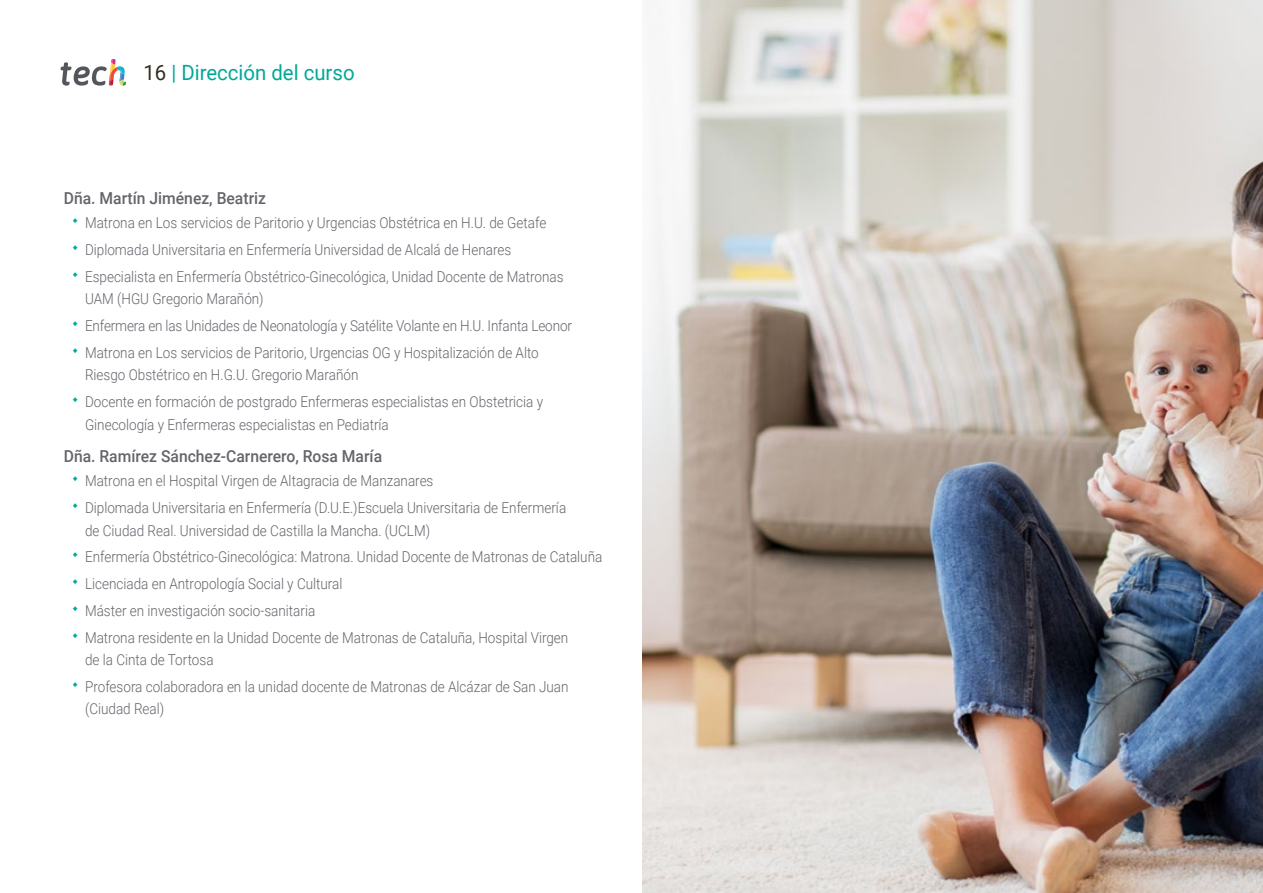
<style>
.page{position:relative;width:1263px;height:893px;background:#fff}
.page>*{position:absolute;margin:0;border:0;box-sizing:border-box;transform-origin:0 0}
.t1{font:21px "Roboto";color:#00a996}
.t2{font:500 16.5px "Roboto";color:#63656b;scale:.95 1}
.t3{font:300 15px/26.7px "Roboto";color:#63656b;scale:.9 1}
.s1{color:#312e20}
</style>
<div class="page">
<img style="left:642px;top:0;width:621px;height:893px">
<svg style="left:61px;top:59px;width:65px;height:27px"></svg>
<h1 class="t1" style="left:144px;top:57px;width:213px"><span class="s1">16</span> | Dirección del curso</h1>
<p class="t2" style="left:64px;top:186px;width:214px">Dña. Martín Jiménez, Beatriz</p>
<p class="t3" style="left:85px;top:209px;width:533px">Matrona en Los servicios de Paritorio y Urgencias Obstétrica en H.U. de Getafe<br>Diplomada Universitaria en Enfermería Universidad de Alcalá de Henares<br>Especialista en Enfermería Obstétrico-Ginecológica, Unidad Docente de Matronas</p>
<p class="t3" style="left:85px;top:285px;width:542px">UAM (HGU Gregorio Marañón)<br>Enfermera en las Unidades de Neonatología y Satélite Volante en H.U. Infanta Leonor<br>Matrona en Los servicios de Paritorio, Urgencias OG y Hospitalización de Alto</p>
<p class="t3" style="left:85px;top:361px;width:510px">Riesgo Obstétrico en H.G.U. Gregorio Marañón<br>Docente en formación de postgrado Enfermeras especialistas en Obstetricia y</p>
<p class="t3" style="left:85px;top:410px;width:339px">Ginecología y Enfermeras especialistas en Pediatría</p>
<p class="t2" style="left:64px;top:444px;width:337px">Dña. Ramírez Sánchez-Carnerero, Rosa María</p>
<p class="t3" style="left:85px;top:467px;width:536px">Matrona en el Hospital Virgen de Altagracia de Manzanares<br>Diplomada Universitaria en Enfermería (D.U.E.)Escuela Universitaria de Enfermería</p>
<p class="t3" style="left:85px;top:516px;width:576px">de Ciudad Real. Universidad de Castilla la Mancha. (UCLM)<br>Enfermería Obstétrico-Ginecológica: Matrona. Unidad Docente de Matronas de Cataluña Licenciada en Antropología Social y Cultural<br>Máster en investigación socio-sanitaria<br>Matrona residente en la Unidad Docente de Matronas de Cataluña, Hospital Virgen</p>
<p class="t3" style="left:85px;top:646px;width:539px">de la Cinta de Tortosa<br>Profesora colaboradora en la unidad docente de Matronas de Alcázar de San Juan</p>
<p class="t3" style="left:85px;top:695px;width:90px">(Ciudad Real)</p>
</div>
